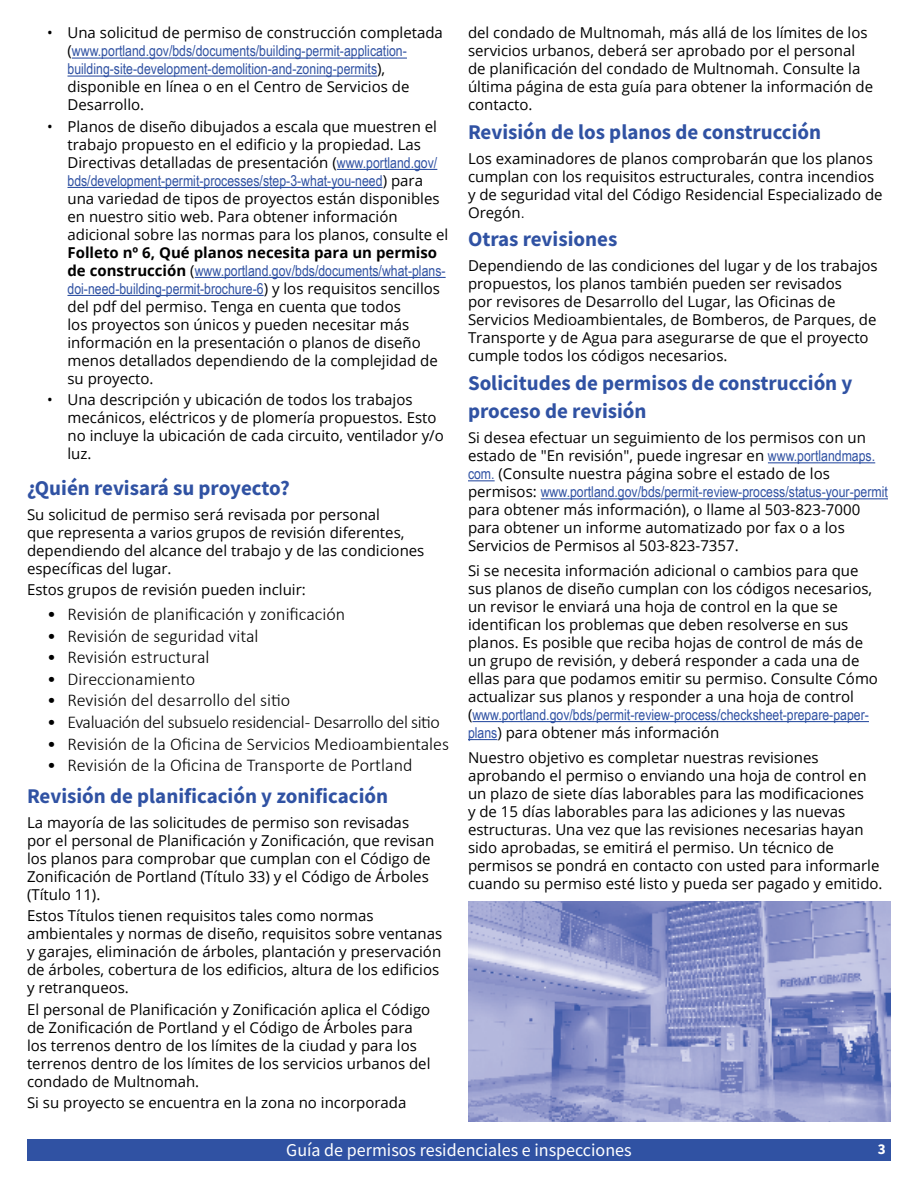
<style>
.page{position:relative;width:918px;height:1188px;background:#fff}
.page>*{position:absolute;margin:0;border:0;box-sizing:border-box;transform-origin:0 0}
.t1{font:700 21px/28.8px "Source Sans Pro";color:#3052a3}
.t2{font:300 18px "Calibri";color:#000}
.t3{font:300 18px "Calibri";letter-spacing:-.025em;color:#000}
.t4{font:18px "Source Sans Pro";color:#fff}
.t5{font:15px/18px "Open Sans";color:#000}
.t6{font:15px/18px "Arial Narrow";color:#3052a3}
.t7{font:700 15px "Open Sans";color:#000}
.t8{font:700 15px "Source Sans Pro";color:#fff}
.s1{font-family:"Open Sans";color:#000}
.s2{font-family:"Arial Narrow";color:#3052a3}
.s3{font-family:"Open Sans";font-weight:700;color:#000}
.s4{font-family:"Calibri";font-weight:300;font-size:16.5px}
</style>
<div class="page">
<div style="left:27px;top:1139px;width:864px;height:22px;background:#3052a3"></div>
<img style="left:468px;top:902px;width:423px;height:219px">
<hr style="left:768px;top:462px;width:107px;height:1px;background:#3052a3">
<svg style="left:468px;top:480px;width:27px;height:1px"></svg>
<hr style="left:541px;top:498px;width:347px;height:1px;background:#3052a3">
<hr style="left:472px;top:721px;width:397px;height:1px;background:#3052a3">
<svg style="left:468px;top:739px;width:29px;height:1px"></svg>
<hr style="left:72px;top:58px;width:335px;height:1px;background:#3052a3">
<hr style="left:68px;top:76px;width:309px;height:1px;background:#3052a3">
<hr style="left:337px;top:169px;width:100px;height:1px;background:#3052a3">
<hr style="left:68px;top:187px;width:315px;height:1px;background:#3052a3">
<hr style="left:195px;top:277px;width:251px;height:1px;background:#3052a3">
<hr style="left:68px;top:295px;width:196px;height:1px;background:#3052a3">
<p class="t5" style="left:47px;top:24px;width:397px">• Una solicitud de permiso de construcción completada</p>
<p class="t6" style="left:68px;top:42px;width:341px"><span class="s1">(</span>www.portland.gov/bds/documents/building-permit-application&shy;building-site-development-demolition-and-zoning-permits<span class="s1">),</span></p>
<p class="t5" style="left:68px;top:78px;width:344px">disponible en línea o en el Centro de Servicios de<br>Desarrollo.</p>
<p class="t5" style="left:68px;top:117px;width:371px;text-indent:-20px">• Planos de diseño dibujados a escala que muestren el trabajo propuesto en el edificio y la propiedad. Las<br>Directivas detalladas de presentación (<span class="s2">www.portland.gov/</span></p>
<p class="t6" style="left:68px;top:171px;width:357px">bds/development-permit-processes/step-3-what-you-need<span class="s1">) para</span></p>
<p class="t5" style="left:68px;top:189px;width:382px">una variedad de tipos de proyectos están disponibles en nuestro sitio web. Para obtener información adicional sobre las normas para los planos, consulte el</p>
<p class="t7" style="left:68px;top:242px;width:371px">Folleto nº 6, Qué planos necesita para un permiso</p>
<p class="t6" style="left:68px;top:261px;width:380px"><span class="s3">de construcción</span> <span class="s1">(</span>www.portland.gov/bds/documents/what-plans&shy;doi-need-building-permit-brochure-6<span class="s1">) y los requisitos sencillos</span></p>
<p class="t5" style="left:68px;top:297px;width:372px">del pdf del permiso. Tenga en cuenta que todos<br>los proyectos son únicos y pueden necesitar más información en la presentación o planos de diseño menos detallados dependiendo de la complejidad de su proyecto.</p>
<p class="t5" style="left:68px;top:390px;width:378px;text-indent:-20px">• Una descripción y ubicación de todos los trabajos mecánicos, eléctricos y de plomería propuestos. Esto no incluye la ubicación de cada circuito, ventilador y/o luz.</p>
<h1 class="t1" style="left:27px;top:473px;width:264px">¿Quién revisará su proyecto?</h1>
<p class="t5" style="left:27px;top:505px;width:399px">Su solicitud de permiso será revisada por personal<br>que representa a varios grupos de revisión diferentes, dependiendo del alcance del trabajo y de las condiciones específicas del lugar.</p>
<p class="t5" style="left:27px;top:580px;width:280px">Estos grupos de revisión pueden incluir:</p>
<p class="t2" style="left:47px;top:603px;width:300px">• Revisión de planificación y zonificación</p>
<p class="t2" style="left:47px;top:624px;width:213px">• Revisión de seguridad vital</p>
<p class="t2" style="left:47px;top:646px;width:164px">• Revisión estructural</p>
<p class="t2" style="left:47px;top:668px;width:149px">• Direccionamiento</p>
<p class="t2" style="left:47px;top:689px;width:245px">• Revisión del desarrollo del sitio</p>
<p class="t3" style="left:47px;top:711px;width:394px">• Evaluación del subsuelo residencial - Desarrollo del sitio</p>
<p class="t2" style="left:47px;top:732px;width:403px">• Revisión de la Oficina de Servicios Medioambientales</p>
<p class="t2" style="left:47px;top:754px;width:367px">• Revisión de la Oficina de Transporte de Portland</p>
<h1 class="t1" style="left:27px;top:781px;width:363px">Revisión de planificación y zonificación</h1>
<p class="t5" style="left:27px;top:813px;width:409px">La mayoría de las solicitudes de permiso son revisadas por el personal de Planificación y Zonificación, que revisan los planos para comprobar que cumplan con el Código de Zonificación de Portland (Título 33) y el Código de Árboles (Título 11).</p>
<p class="t5" style="left:27px;top:906px;width:417px">Estos Títulos tienen requisitos tales como normas ambientales y normas de diseño, requisitos sobre ventanas y garajes, eliminación de árboles, plantación y preservación de árboles, cobertura de los edificios, altura de los edificios y retranqueos.</p>
<p class="t5" style="left:27px;top:1000px;width:405px">El personal de Planificación y Zonificación aplica el Código de Zonificación de Portland y el Código de Árboles para los terrenos dentro de los límites de la ciudad y para los terrenos dentro de los límites de los servicios urbanos del condado de Multnomah.</p>
<p class="t5" style="left:27px;top:1093px;width:381px">Si su proyecto se encuentra en la zona no incorporada</p>
<p class="t5" style="left:468px;top:24px;width:407px">del condado de Multnomah, más allá de los límites de los servicios urbanos, deberá ser aprobado por el personal de planificación del condado de Multnomah. Consulte la última página de esta guía para obtener la información de contacto.</p>
<h1 class="t1" style="left:468px;top:117px;width:355px">Revisión de los planos de construcción</h1>
<p class="t5" style="left:468px;top:149px;width:416px">Los examinadores de planos comprobarán que los planos cumplan con los requisitos estructurales, contra incendios y de seguridad vital del Código Residencial Especializado de Oregón<span class="s4">.</span></p>
<h1 class="t1" style="left:468px;top:225px;width:151px">Otras revisiones</h1>
<p class="t5" style="left:468px;top:256px;width:411px">Dependiendo de las condiciones del lugar y de los trabajos propuestos, los planos también pueden ser revisados<br>por revisores de Desarrollo del Lugar, las Oficinas de Servicios Medioambientales, de Bomberos, de Parques, de Transporte y de Agua para asegurarse de que el proyecto cumple todos los códigos necesarios.</p>
<h1 class="t1" style="left:468px;top:368px;width:386px">Solicitudes de permisos de construcción y proceso de revisión</h1>
<p class="t5" style="left:468px;top:428px;width:409px">Si desea efectuar un seguimiento de los permisos con un estado de "En revisión", puede ingresar en <span class="s2">www.portlandmaps. com.</span> (Consulte nuestra página sobre el estado de los</p>
<p class="t6" style="left:468px;top:482px;width:421px"><span class="s1">permisos:</span> www.portland.gov/bds/permit-review-process/status-your-permit</p>
<p class="t5" style="left:468px;top:500px;width:394px">para obtener más información), o llame al 503-823-7000 para obtener un informe automatizado por fax o a los<br>Servicios de Permisos al 503-823-7357.</p>
<p class="t5" style="left:468px;top:561px;width:412px">Si se necesita información adicional o cambios para que sus planos de diseño cumplan con los códigos necesarios, un revisor le enviará una hoja de control en la que se identifican los problemas que deben resolverse en sus planos. Es posible que reciba hojas de control de más de un grupo de revisión, y deberá responder a cada una de ellas para que podamos emitir su permiso. Consulte Cómo actualizar sus planos y responder a una hoja de control</p>
<p class="t6" style="left:468px;top:705px;width:402px"><span class="s1">(</span>www.portland.gov/bds/permit-review-process/checksheet-prepare-paper-</p>
<p class="t5" style="left:468px;top:720px;width:352px;line-height:24.8px"><span class="s2">plans</span>) para obtener más información<br>Nuestro objetivo es completar nuestras revisiones</p>
<p class="t5" style="left:468px;top:766px;width:416px">aprobando el permiso o enviando una hoja de control en un plazo de siete días laborables para las modificaciones<br>y de 15 días laborables para las adiciones y las nuevas estructuras. Una vez que las revisiones necesarias hayan sido aprobadas, se emitirá el permiso. Un técnico de permisos se pondrá en contacto con usted para informarle cuando su permiso esté listo y pueda ser pagado y emitido.</p>
<p class="t4" style="left:286px;top:1139px;width:347px">Guía de permisos residenciales e inspecciones</p>
<p class="t8" style="left:878px;top:1139px;width:9px">3</p>
</div>
